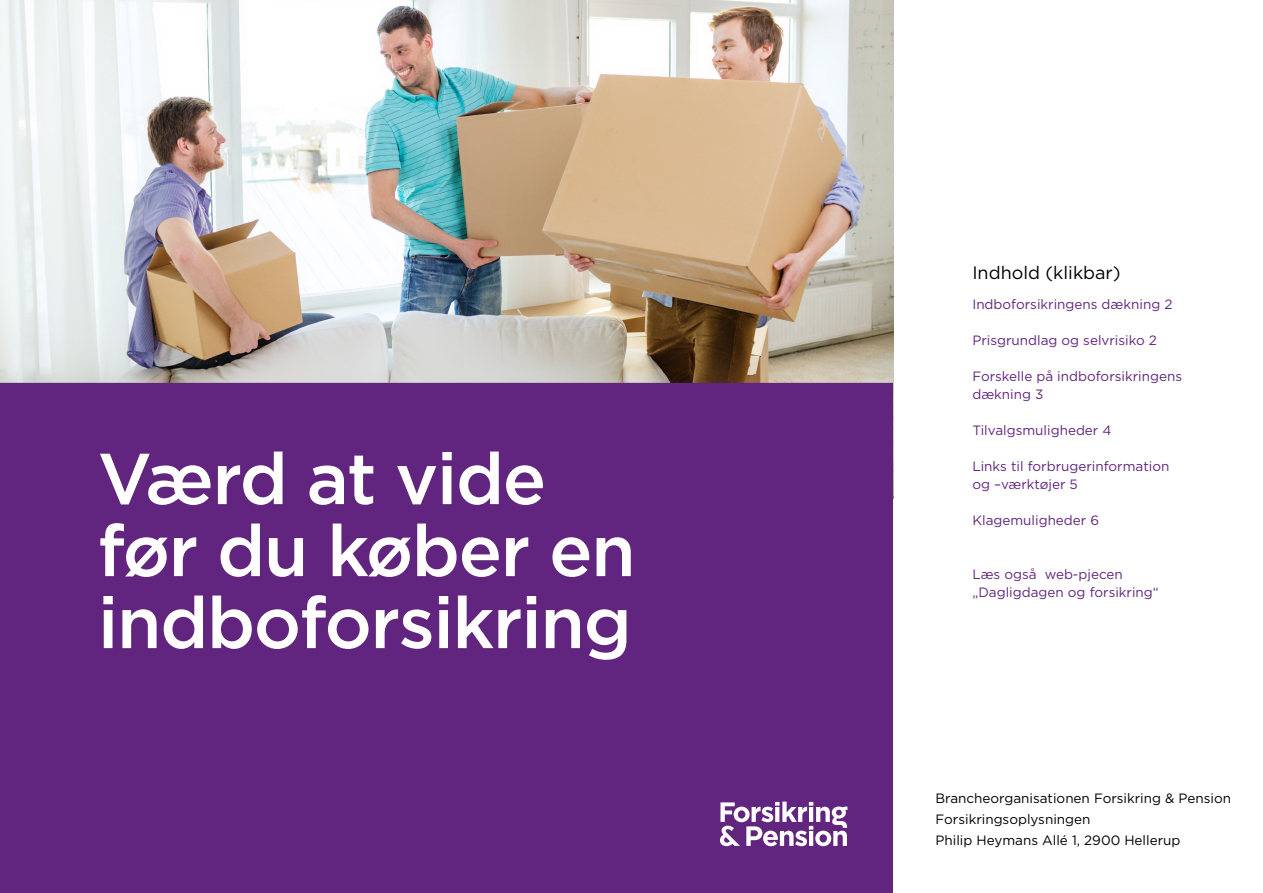
<style>
.page{position:relative;width:1263px;height:893px;background:#fff}
.page>*{position:absolute;margin:0;border:0;box-sizing:border-box;transform-origin:0 0}
.t1{font:500 72px/72px "Gotham";letter-spacing:-.02em;color:#fff}
.t2{font:18px "Gotham";color:#000}
.t3{font:13.5px/18px "Gotham";color:#62257f}
.t4{font:13.5px/21px "Gotham";color:#000}
</style>
<div class="page">
<img style="left:0;top:0;width:893px;height:383px">
<div style="left:1px;top:384px;width:891px;height:508px;background:#62257f"></div>
<svg style="left:720px;top:802px;width:127px;height:44px"></svg>
<h1 class="t1" style="left:98px;top:442px;width:539px">Værd at vide før du køber en indboforsikring</h1>
<h2 class="t2" style="left:972px;top:261px;width:150px">Indhold (klikbar)</h2>
<p class="t3" style="left:972px;top:295px;width:202px">Indboforsikringens dækning 2</p>
<p class="t3" style="left:972px;top:331px;width:186px">Prisgrundlag og selvrisiko 2</p>
<p class="t3" style="left:972px;top:367px;width:211px">Forskelle på indboforsikringens dækning 3</p>
<p class="t3" style="left:972px;top:421px;width:141px">Tilvalgsmuligheder 4</p>
<p class="t3" style="left:972px;top:457px;width:198px">Links til forbrugerinformation og –værktøjer 5</p>
<p class="t3" style="left:972px;top:511px;width:128px">Klagemuligheder 6</p>
<p class="t3" style="left:972px;top:565px;width:188px">Læs også web-pjecen „Dagligdagen og forsikring“</p>
<p class="t4" style="left:935px;top:787px;width:297px">Brancheorganisationen Forsikring &amp; Pension<br>Forsikringsoplysningen<br>Philip Heymans Allé 1, 2900 Hellerup</p>
</div>
